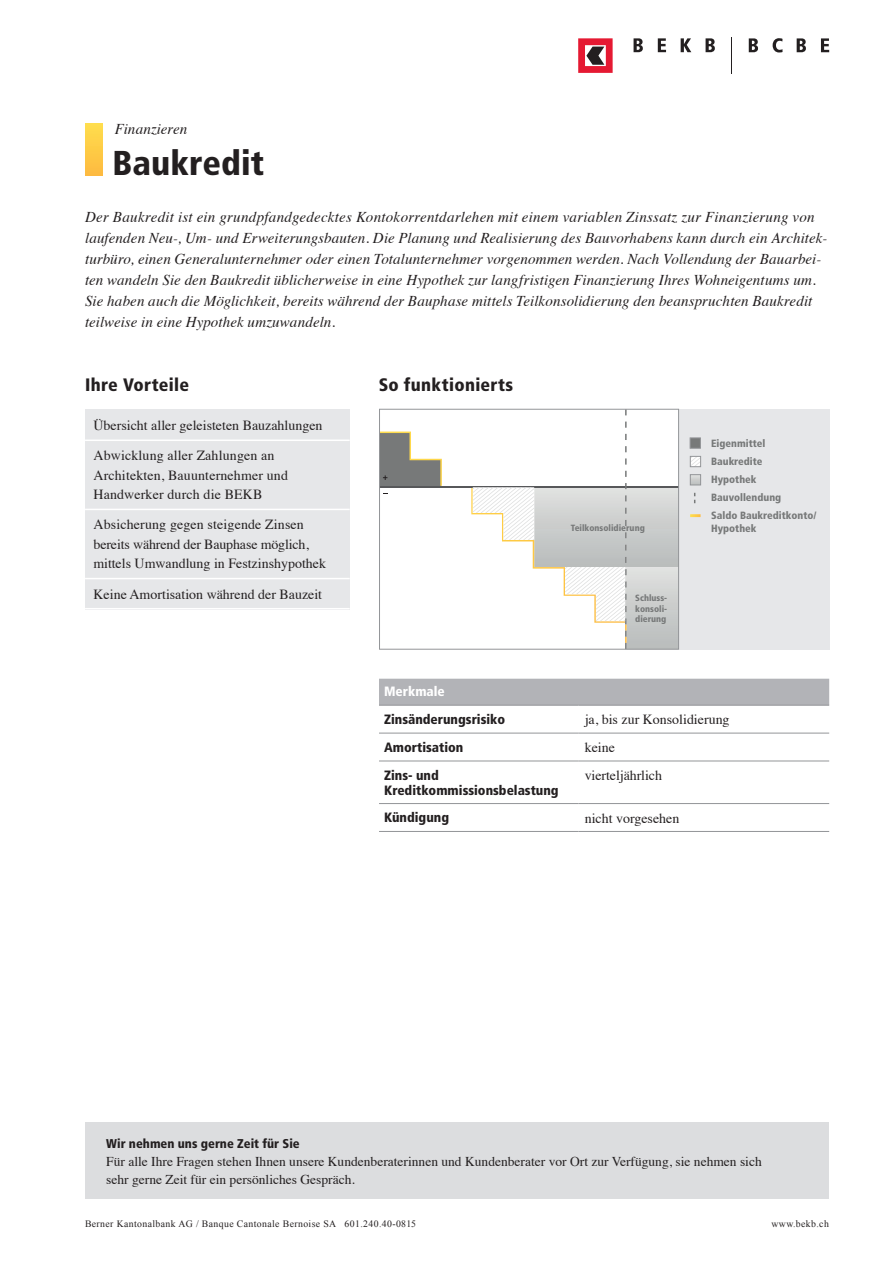
<style>
.page{position:relative;width:893px;height:1263px;background:#fff}
.page>*{position:absolute;margin:0;border:0;box-sizing:border-box;transform-origin:0 0}
.t1{font:900 condensed 34.5px "Frutiger LT Std";letter-spacing:.005em;color:#231f20}
.t2{font:900 condensed 18px "Frutiger LT Std";letter-spacing:.015em;color:#231f20}
.t3{font:italic 15px/21px "Times";letter-spacing:.01em;color:#231f20}
.t4{font:13.95px/19.5px "Times";color:#231f20}
.t5{font:13.5px/18px "Times";color:#231f20}
.t6{font:900 condensed 13.5px/15px "Frutiger LT Std";color:#231f20}
.t7{font:900 condensed 13.5px "Frutiger LT Std";color:#fff}
.t8{font:900 condensed 12.75px "Frutiger LT Std";color:#231f20}
.t9{font:900 condensed 10.5px/18px "Frutiger LT Std";color:#777979}
.t10{font:9.75px "Times New Roman";letter-spacing:.04em;color:#231f20}
.t11{font:900 condensed 9px/10.8px "Frutiger LT Std";color:#777979;text-align:justify}
</style>
<div class="page">
<svg style="left:634px;top:38px;width:9px;height:14px"></svg>
<svg style="left:658px;top:38px;width:8px;height:14px"></svg>
<svg style="left:681px;top:38px;width:10px;height:14px"></svg>
<svg style="left:706px;top:38px;width:9px;height:14px"></svg>
<svg style="left:749px;top:38px;width:9px;height:14px"></svg>
<svg style="left:773px;top:38px;width:9px;height:14px"></svg>
<svg style="left:797px;top:38px;width:9px;height:14px"></svg>
<svg style="left:821px;top:38px;width:8px;height:14px"></svg>
<hr style="left:731px;top:38px;width:1px;height:36px;background:#231f20">
<svg style="left:578px;top:38px;width:35px;height:35px"></svg>
<div style="left:85px;top:409px;width:265px;height:200px;background:#e6e7e9"></div>
<hr style="left:85px;top:439px;width:265px;height:2px;background:#fff">
<hr style="left:85px;top:509px;width:265px;height:1px;background:#fff">
<hr style="left:85px;top:578px;width:265px;height:1px;background:#fff">
<hr style="left:85px;top:608px;width:265px;height:1px;background:#fff">
<div style="left:379px;top:679px;width:450px;height:26px;background:#b2b3b7"></div>
<hr style="left:379px;top:705px;width:199px;height:1px;background:#939598">
<hr style="left:578px;top:705px;width:251px;height:1px;background:#939598">
<hr style="left:379px;top:733px;width:199px;height:1px;background:#939598">
<hr style="left:578px;top:733px;width:251px;height:1px;background:#939598">
<hr style="left:379px;top:761px;width:199px;height:1px;background:#939598">
<hr style="left:578px;top:761px;width:251px;height:1px;background:#939598">
<hr style="left:379px;top:803px;width:199px;height:1px;background:#939598">
<hr style="left:578px;top:803px;width:251px;height:1px;background:#939598">
<hr style="left:379px;top:831px;width:199px;height:1px;background:#939598">
<hr style="left:578px;top:831px;width:251px;height:1px;background:#939598">
<div style="left:85px;top:123px;width:17px;height:52px;background:linear-gradient(to bottom,#ffde4d,#fdbb40)"></div>
<div style="left:679px;top:409px;width:150px;height:240px;background:#e6e7e9"></div>
<div style="left:690px;top:438px;width:11px;height:10px;background:#777979;border:1px solid #939598"></div>
<svg style="left:692px;top:458px;width:7px;height:7px"></svg>
<div style="left:690px;top:456px;width:11px;height:11px;border:1px solid #939598"></div>
<svg style="left:692px;top:476px;width:7px;height:7px"></svg>
<div style="left:690px;top:474px;width:11px;height:11px;border:1px solid #939598"></div>
<svg style="left:690px;top:514px;width:11px;height:3px"></svg>
<svg style="left:379px;top:409px;width:300px;height:240px"></svg>
<svg style="left:473px;top:483px;width:206px;height:166px"></svg>
<div style="left:85px;top:1123px;width:744px;height:76px;background:#dcdddf"></div>
<p class="t3" style="left:115px;top:117px;width:74px">Finanzieren</p>
<h1 class="t1" style="left:113px;top:142px;width:153px">Baukredit</h1>
<p class="t3" style="left:85px;top:206px;width:744px">Der Baukredit ist ein grundpfandgedecktes Kontokorrentdarlehen mit einem variablen Zinssatz zur Finanzierung von laufenden Neu-, Um- und Erweiterungsbauten. Die Planung und Realisierung des Bauvorhabens kann durch ein Architek&shy;turbüro, einen Generalunternehmer oder einen Totalunternehmer vorgenommen werden. Nach Vollendung der Bauarbei&shy;ten wandeln Sie den Baukredit üblicherweise in eine Hypothek zur langfristigen Finanzierung Ihres Wohneigentums um.<br>Sie haben auch die Möglichkeit, bereits während der Bauphase mittels Teilkonsolidierung den beanspruchten Baukredit teilweise in eine Hypothek umzuwandeln.</p>
<p class="t2" style="left:85px;top:374px;width:105px">Ihre Vorteile</p>
<p class="t4" style="left:94px;top:409px;width:230px;line-height:30.2px">Übersicht aller geleisteten Bauzahlungen<br>Abwicklung aller Zahlungen an</p>
<p class="t4" style="left:94px;top:464px;width:196px">Architekten, Bauunternehmer und<br>Handwerker durch die BEKB</p>
<p class="t4" style="left:94px;top:514px;width:234px">Absicherung gegen steigende Zinsen bereits während der Bauphase möglich, mittels Umwandlung in Festzinshypothek</p>
<p class="t4" style="left:94px;top:583px;width:230px">Keine Amortisation während der Bauzeit</p>
<p class="t2" style="left:379px;top:374px;width:136px">So funktionierts</p>
<p class="t11" style="left:571px;top:522px;width:76px">Teilkonsolidierung</p>
<p class="t11" style="left:635px;top:592px;width:34px">Schluss&shy;konsoli&shy;dierung</p>
<p class="t9" style="left:711px;top:434px;width:107px">Eigenmittel<br>Baukredite<br>Hypothek<br>Bauvollendung<br>Saldo Baukreditkonto/</p>
<p class="t9" style="left:711px;top:519px;width:47px">Hypothek</p>
<p class="t7" style="left:384px;top:683px;width:62px">Merkmale</p>
<p class="t6" style="left:384px;top:712px;width:123px">Zinsänderungsrisiko</p>
<p class="t4" style="left:585px;top:708px;width:146px">ja, bis zur Konsolidierung</p>
<p class="t6" style="left:384px;top:739px;width:81px">Amortisation</p>
<p class="t4" style="left:585px;top:736px;width:32px">keine</p>
<p class="t6" style="left:384px;top:767px;width:176px">Zins- und<br>Kreditkommissionsbelastung</p>
<p class="t4" style="left:585px;top:764px;width:79px">vierteljährlich</p>
<p class="t6" style="left:384px;top:810px;width:67px">Kündigung</p>
<p class="t4" style="left:585px;top:807px;width:96px">nicht vorgesehen</p>
<p class="t8" style="left:106px;top:1136px;width:195px">Wir nehmen uns gerne Zeit für Sie</p>
<p class="t5" style="left:106px;top:1151px;width:657px">Für alle Ihre Fragen stehen Ihnen unsere Kundenberaterinnen und Kundenberater vor Ort zur Verfügung, sie nehmen sich sehr gerne Zeit für ein persönliches Gespräch.</p>
<p class="t10" style="left:85px;top:1217px;width:333px">Berner Kantonalbank AG / Banque Cantonale Bernoise SA 601.240.40-0815</p>
<p class="t10" style="left:771px;top:1217px;width:59px">www.bekb.ch</p>
</div>
